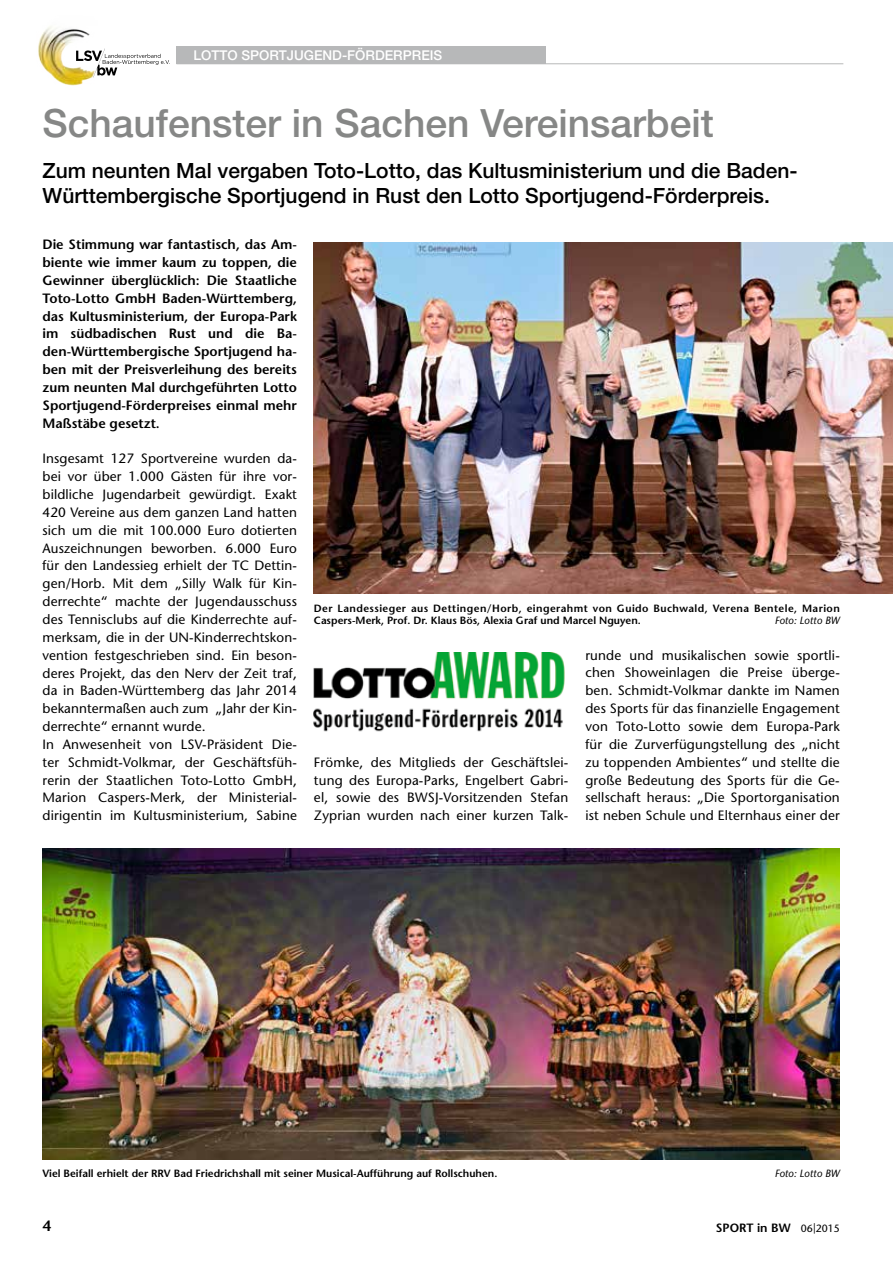
<style>
.page{position:relative;width:893px;height:1263px;background:#fff}
.page>*{position:absolute;margin:0;border:0;box-sizing:border-box;transform-origin:0 0}
.t1{font:500 39px "Helvetica Neue LT";color:#868786}
.t2{font:500 21px/25.2px "Helvetica Neue LT";color:#000}
.t3{font:600 15px "Stone Sans";color:#000}
.t4{font:13.5px/17.9px "Stone Sans";letter-spacing:.01em;color:#000;text-align:justify}
.t5{font:600 13.5px/17.9px "Stone Sans";color:#000;text-align:justify}
.t6{font:500 13.5px "Helvetica Neue LT";color:#fff}
.t7{font:600 12px "Stone Sans";color:#000}
.t8{font:600 10.5px/12px "Stone Sans";letter-spacing:.04em;color:#000}
.t9{font:600 10.5px "Stone Sans";color:#000}
.t10{font:italic 10.5px "Stone Sans";color:#000}
.s1{font-weight:400;font-size:10.5px}
</style>
<div class="page">
<hr style="left:176px;top:63px;width:667px;height:1px;background:#b7b8b9">
<img style="left:38px;top:26px;width:56px;height:60px">
<svg style="left:76px;top:48px;width:94px;height:29px"></svg>
<div style="left:176px;top:46px;width:370px;height:17px;background:#b7b8b9"></div>
<img style="left:314px;top:652px;width:251px;height:80px">
<img style="left:314px;top:242px;width:579px;height:352px">
<img style="left:43px;top:848px;width:797px;height:311px">
<p class="t6" style="left:193px;top:47px;width:250px">LOTTO SPORTJUGEND-FÖRDERPREIS</p>
<h1 class="t1" style="left:43px;top:100px;width:673px">Schaufenster in Sachen Vereinsarbeit</h1>
<h2 class="t2" style="left:43px;top:157px;width:757px">Zum neunten Mal vergaben Toto-Lotto, das Kultusministerium und die Baden-<br>Württembergische Sportjugend in Rust den Lotto Sportjugend-Förderpreis.</h2>
<p class="t5" style="left:43px;top:235px;width:256px">Die Stimmung war fantastisch, das Am&shy;biente wie immer kaum zu toppen, die Gewinner überglücklich: Die Staatliche Toto-Lotto GmbH Baden-Württemberg, das Kultusministerium, der Europa-Park im südbadischen Rust und die Ba&shy;den-Württembergische Sportjugend ha&shy;ben mit der Preisverleihung des bereits zum neunten Mal durchgeführten Lotto Sportjugend-Förderpreises einmal mehr Maßstäbe gesetzt.</p>
<p class="t4" style="left:43px;top:450px;width:256px;text-align:left">Insgesamt 127 Sportvereine wurden da&shy;bei vor über 1.000 Gästen für ihre vor&shy;bildliche Jugendarbeit gewürdigt. Exakt 420 Vereine aus dem ganzen Land hatten sich um die mit 100.000 Euro dotierten Auszeichnungen beworben. 6.000 Euro für den Landessieg erhielt der TC Dettin&shy;gen/Horb. Mit dem „Silly Walk für Kin&shy;derrechte“ machte der Jugendausschuss des Tennisclubs auf die Kinderrechte auf&shy;merksam, die in der UN-Kinderrechtskon&shy;vention festgeschrieben sind. Ein beson&shy;deres Projekt, das den Nerv der Zeit traf, da in Baden-Württemberg das Jahr 2014 bekanntermaßen auch zum „Jahr der Kin&shy;derrechte“ ernannt wurde.<br>In Anwesenheit von LSV-Präsident Die&shy;ter Schmidt-Volkmar, der Geschäftsfüh&shy;rerin der Staatlichen Toto-Lotto GmbH, Marion Caspers-Merk, der Ministerial&shy;dirigentin im Kultusministerium, Sabine</p>
<p class="t8" style="left:314px;top:602px;width:527px">Der Landessieger aus Dettingen/Horb, eingerahmt von Guido Buchwald, Verena Bentele, Marion<br>Caspers-Merk, Prof. Dr. Klaus Bös, Alexia Graf und Marcel Nguyen.</p>
<p class="t10" style="left:775px;top:614px;width:66px">Foto: Lotto BW</p>
<p class="t4" style="left:585px;top:646px;width:256px">runde und musikalischen sowie sportli&shy;chen Showeinlagen die Preise überge&shy;ben. Schmidt-Volkmar dankte im Namen des Sports für das finanzielle Engagement von Toto-Lotto sowie dem Europa-Park für die Zurverfügungstellung des „nicht zu toppenden Ambientes“ und stellte die große Bedeutung des Sports für die Ge&shy;sellschaft heraus: „Die Sportorganisation ist neben Schule und Elternhaus einer der</p>
<p class="t4" style="left:314px;top:753px;width:256px">Frömke, des Mitglieds der Geschäftslei&shy;tung des Europa-Parks, Engelbert Gabri&shy;el, sowie des BWSJ-Vorsitzenden Stefan Zyprian wurden nach einer kurzen Talk-</p>
<p class="t9" style="left:43px;top:1167px;width:456px">Viel Beifall erhielt der RRV Bad Friedrichshall mit seiner Musical-Aufführung auf Rollschuhen.</p>
<p class="t10" style="left:775px;top:1167px;width:66px">Foto: Lotto BW</p>
<p class="t3" style="left:43px;top:1217px;width:10px">4</p>
<p class="t7" style="left:716px;top:1220px;width:125px">SPORT in BW <span class="s1">06|2015</span></p>
</div>
